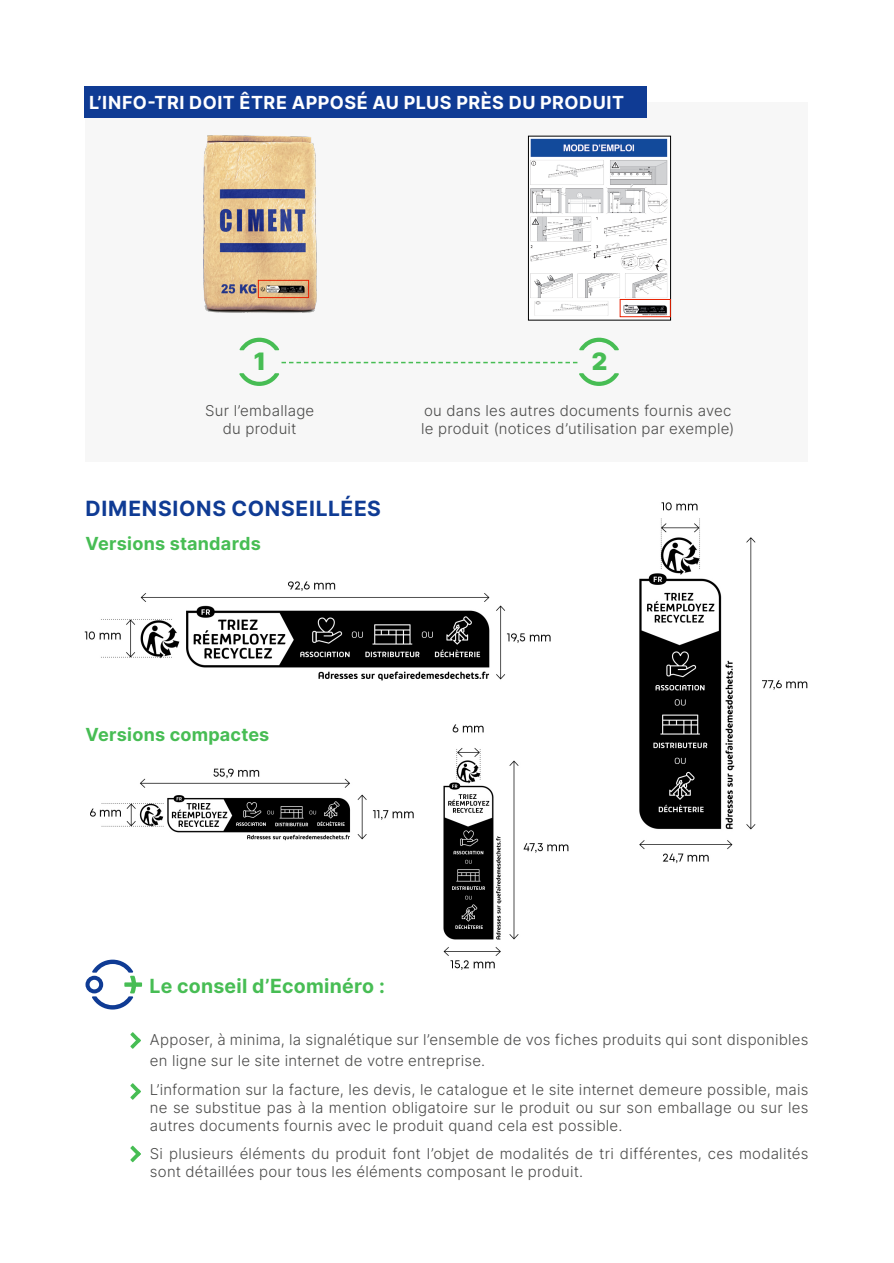
<style>
.page{position:relative;width:894px;height:1263px;background:#fff}
.page>*{position:absolute;margin:0;border:0;box-sizing:border-box;transform-origin:0 0}
.t1{font:900 24px "Inter";color:#47bd54}
.BODY{font:700 21px "Inter";letter-spacing:.03em;color:#0f3b94}
.BODY-2{font:700 19.5px "Inter";letter-spacing:.01em;color:#47bd54}
.BODY-3{font:700 18px "Inter";letter-spacing:.025em;color:#fff}
.BODY-4{font:700 18px "Inter";letter-spacing:.015em;color:#47bd54}
.BODY-5{font:300 15px/18px "Inter";letter-spacing:.015em;color:#4a4a49}
</style>
<div class="page">
<img style="left:443px;top:724px;width:126px;height:246px">
<div style="left:86px;top:102px;width:722px;height:360px;background:#f7f7f7"></div>
<div style="left:85px;top:86px;width:562px;height:32px;background:#0f3b94"></div>
<svg style="left:130px;top:1083px;width:11px;height:17px"></svg>
<svg style="left:130px;top:1146px;width:11px;height:16px"></svg>
<div style="left:124px;top:982px;width:18px;height:5px;background:#47bd54"></div>
<svg style="left:85px;top:960px;width:51px;height:50px"></svg>
<svg style="left:579px;top:338px;width:40px;height:12px"></svg>
<svg style="left:579px;top:373px;width:40px;height:13px"></svg>
<svg style="left:281px;top:362px;width:296px;height:1px"></svg>
<svg style="left:239px;top:338px;width:40px;height:12px"></svg>
<svg style="left:239px;top:373px;width:40px;height:13px"></svg>
<img style="left:203px;top:135px;width:114px;height:178px">
<div style="left:258px;top:280px;width:51px;height:18px;border:1px solid #e82000"></div>
<img style="left:530px;top:138px;width:139px;height:180px">
<div style="left:528px;top:136px;width:143px;height:184px;border:1px solid #000"></div>
<div style="left:620px;top:299px;width:51px;height:18px;border:1px solid #e82000"></div>
<svg style="left:130px;top:1032px;width:11px;height:17px"></svg>
<img style="left:84px;top:581px;width:467px;height:100px">
<img style="left:639px;top:502px;width:169px;height:362px">
<img style="left:90px;top:768px;width:324px;height:73px">
<p class="BODY-3" style="left:89px;top:89px;width:537px">L’INFO-TRI DOIT ÊTRE APPOSÉ AU PLUS PRÈS DU PRODUIT</p>
<p class="t1" style="left:254px;top:343px;width:14px">1</p>
<p class="BODY-5" style="left:205px;top:402px;width:111px">Sur l’emballage</p>
<p class="BODY-5" style="left:223px;top:420px;width:75px">du produit</p>
<p class="BODY" style="left:86px;top:492px;width:297px">DIMENSIONS CONSEILLÉES</p>
<p class="BODY-4" style="left:86px;top:530px;width:177px">Versions standards</p>
<p class="t1" style="left:592px;top:343px;width:17px">2</p>
<p class="BODY-5" style="left:421px;top:402px;width:315px">ou dans les autres documents fournis avec le produit (notices d’utilisation par exemple)</p>
<p class="BODY-4" style="left:86px;top:721px;width:185px">Versions compactes</p>
<p class="BODY-2" style="left:150px;top:971px;width:237px">Le conseil d’Ecominéro :</p>
<p class="BODY-5" style="left:150px;top:1029px;width:660px;line-height:21px">Apposer, à minima, la signalétique sur l’ensemble de vos fiches produits qui sont disponibles en ligne sur le site internet de votre entreprise.</p>
<p class="BODY-5" style="left:150px;top:1080px;width:660px;text-align:justify">L’information sur la facture, les devis, le catalogue et le site internet demeure possible, mais ne se substitue pas à la mention obligatoire sur le produit ou sur son emballage ou sur les autres documents fournis avec le produit quand cela est possible.</p>
<p class="BODY-5" style="left:150px;top:1145px;width:660px">Si plusieurs éléments du produit font l’objet de modalités de tri différentes, ces modalités sont détaillées pour tous les éléments composant le produit.</p>
</div>
